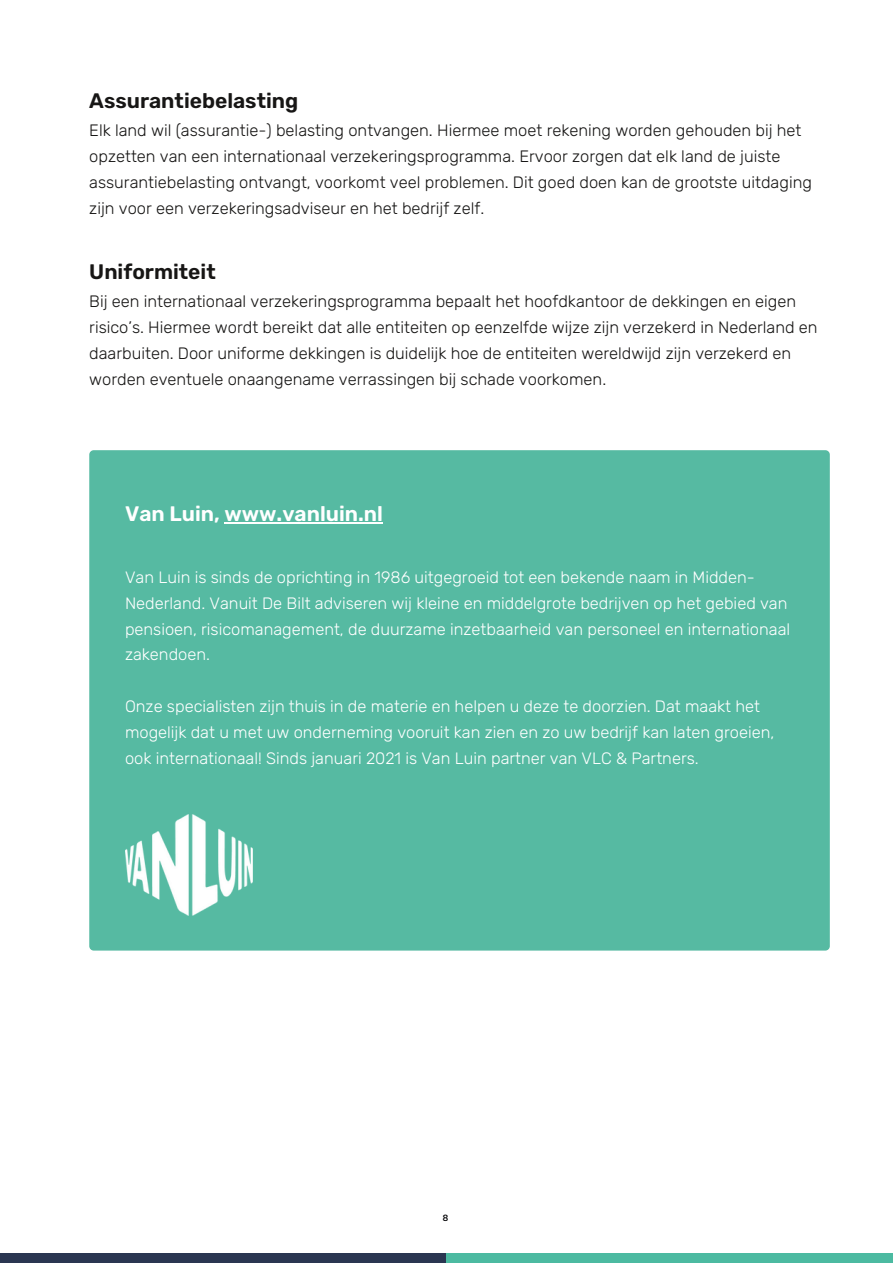
<style>
.page{position:relative;width:893px;height:1264px;background:#fff}
.page>*{position:absolute;margin:0;border:0;box-sizing:border-box;transform-origin:0 0}
.t1{font:600 21px "Rubik";color:#171615}
.t2{font:600 21px "Rubik";color:#fff}
.t3{font:300 16.5px/25.8px "Rubik";color:#171615}
.t4{font:300 16.5px/25.8px "Rubik";color:#fff}
.t5{font:700 9px "Muli";color:#000003}
</style>
<div class="page">
<div style="left:89px;top:450px;width:740px;height:500px;background:#56baa2;border-radius:4px"></div>
<hr style="left:224px;top:522px;width:159px;height:1px;background:#fff">
<img style="left:125px;top:814px;width:127px;height:101px">
<div style="left:0;top:1253px;width:446px;height:9px;background:#2a3651"></div>
<div style="left:447px;top:1253px;width:445px;height:9px;background:#4cbaa1"></div>
<p class="t1" style="left:89px;top:89px;width:210px">Assurantiebelasting</p>
<p class="t3" style="left:89px;top:118px;width:724px">Elk land wil (assurantie-) belasting ontvangen. Hiermee moet rekening worden gehouden bij het opzetten van een internationaal verzekeringsprogramma. Ervoor zorgen dat elk land de juiste assurantiebelasting ontvangt, voorkomt veel problemen. Dit goed doen kan de grootste uitdaging zijn voor een verzekeringsadviseur en het bedrijf zelf.</p>
<p class="t1" style="left:89px;top:259px;width:128px">Uniformiteit</p>
<p class="t3" style="left:89px;top:289px;width:729px">Bij een internationaal verzekeringsprogramma bepaalt het hoofdkantoor de dekkingen en eigen risico’s. Hiermee wordt bereikt dat alle entiteiten op eenzelfde wijze zijn verzekerd in Nederland en daarbuiten. Door uniforme dekkingen is duidelijk hoe de entiteiten wereldwijd zijn verzekerd en worden eventuele onaangename verrassingen bij schade voorkomen.</p>
<p class="t2" style="left:125px;top:501px;width:259px">Van Luin, www.vanluin.nl</p>
<p class="t4" style="left:125px;top:564px;width:666px">Van Luin is sinds de oprichting in 1986 uitgegroeid tot een bekende naam in Midden-Nederland. Vanuit De Bilt adviseren wij kleine en middelgrote bedrijven op het gebied van pensioen, risicomanagement, de duurzame inzetbaarheid van personeel en internationaal zakendoen.</p>
<p class="t4" style="left:125px;top:693px;width:651px">Onze specialisten zijn thuis in de materie en helpen u deze te doorzien. Dat maakt het mogelijk dat u met uw onderneming vooruit kan zien en zo uw bedrijf kan laten groeien, ook internationaal! Sinds januari 2021 is Van Luin partner van VLC &amp; Partners.</p>
<p class="t5" style="left:442px;top:1212px;width:7px">8</p>
</div>
